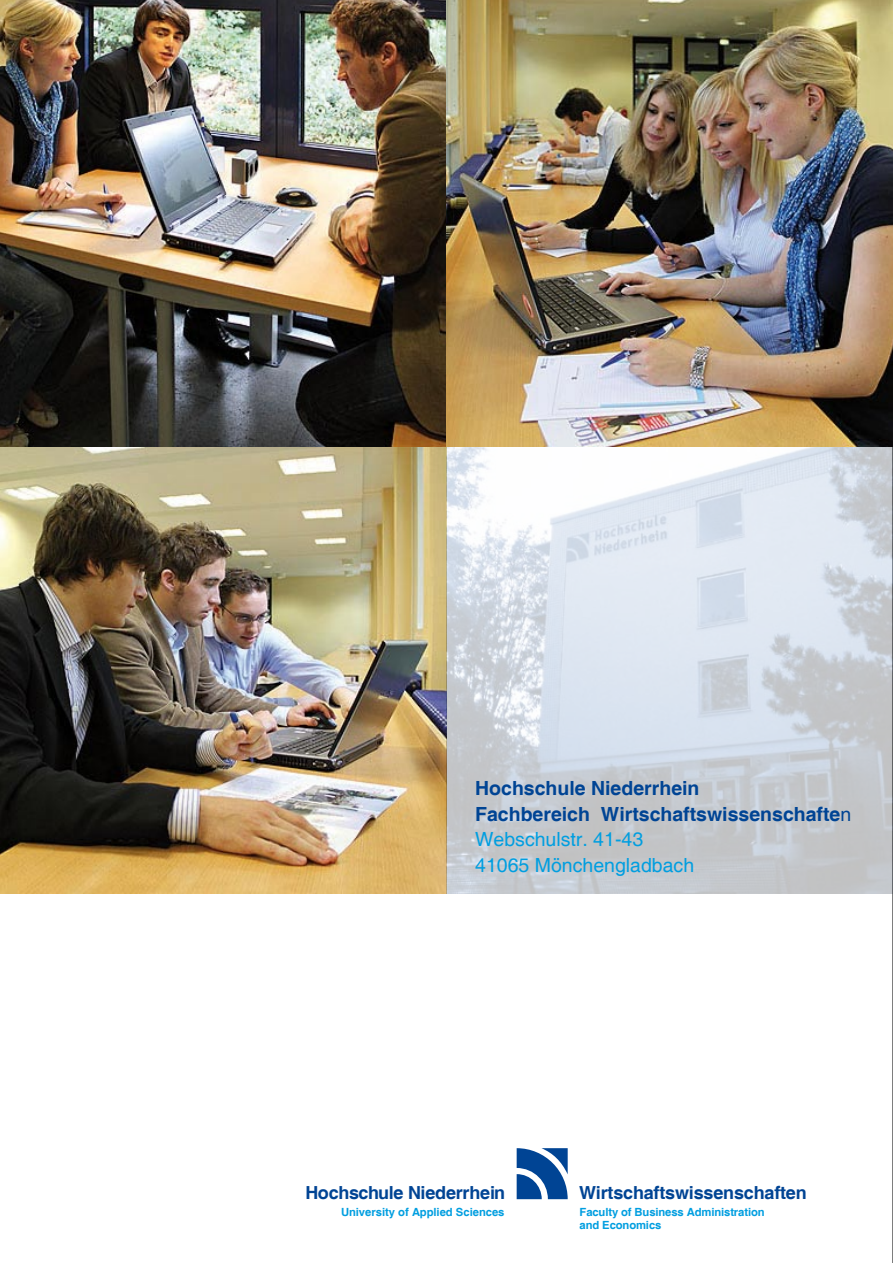
<style>
.page{position:relative;width:893px;height:1263px;background:#fff}
.page>*{position:absolute;margin:0;border:0;box-sizing:border-box;transform-origin:0 0}
.t1{font:700 19.5px/25.5px "Helvetica";color:#004494}
.t2{font:700 18px "Helvetica";letter-spacing:-.01em;color:#004494}
.t3{font:700 11.25px/12.8px "Helvetica";letter-spacing:-.01em;color:#009ee0}
.s1{font-weight:400}
.s2{font-weight:400;color:#009ee0}
</style>
<div class="page">
<hr style="left:892px;top:0;width:1px;height:1263px;background:#000">
<img style="left:0;top:0;width:893px;height:893px">
<svg style="left:517px;top:1148px;width:51px;height:51px"></svg>
<p class="t1" style="left:475px;top:777px;width:378px">Hochschule Niederrhein<br>Fachbereich Wirtschaftswissenschafte<span class="s1">n<br></span><span class="s2">Webschulstr. 41-43<br>41065 Mönchengladbach</span></p>
<p class="t2" style="left:305px;top:1182px;width:201px">Hochschule Niederrhein</p>
<p class="t3" style="left:341px;top:1206px;width:165px">University of Applied Sciences</p>
<p class="t2" style="left:579px;top:1182px;width:229px">Wirtschaftswissenschaften</p>
<p class="t3" style="left:580px;top:1206px;width:187px">Faculty of Business Administration and Economics</p>
</div>
